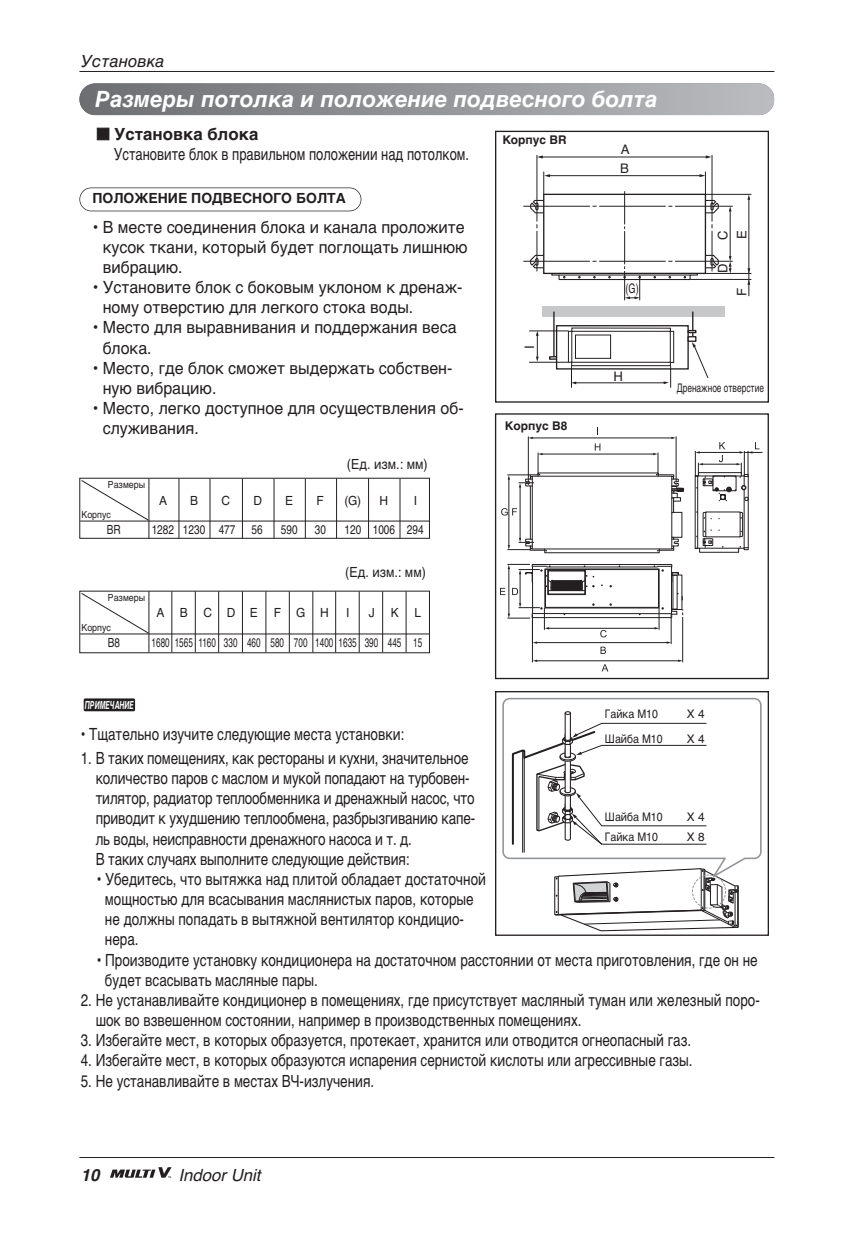
<style>
.page{position:relative;width:851px;height:1248px;background:#fff}
.page>*{position:absolute;margin:0;border:0;box-sizing:border-box;transform-origin:0 0}
.t1{font:italic 700 22.4px "Helvetica";color:#fff}
.t2{font:16.8px/20.2px "Helvetica";color:#231f20;scale:.8 1}
.t3{font:16.8px/20.2px "Helvetica";color:#231f20;scale:.95 1}
.t4{font:16.8px/20px "Helvetica";color:#231f20;scale:.77 1}
.t5{font:italic 16.8px "Helvetica";color:#231f20}
.t6{font:italic 700 16.8px "Helvetica";color:#231f20}
.t7{font:700 14px "Helvetica";color:#231f20}
.t8{font:14px "Helvetica";color:#231f20;scale:.9 1}
.t9{font:13.2px/18.8px "Helvetica";color:#231f20}
.t10{font:13.2px "Helvetica";color:#231f20;scale:.7 1}
.t11{font:12.6px "Helvetica";color:#231f20;scale:.65 1}
.t12{font:12.6px "Helvetica";color:#231f20;scale:.8 1}
.t13{font:12.6px "Helvetica";color:#231f20;scale:.95 1}
.t14{font:700 12px "Helvetica";color:#231f20}
.t15{font:11.8px/24.2px "Helvetica";color:#231f20;scale:.9 1}
.t16{font:11.8px "Helvetica";color:#231f20;scale:.7 1}
.t17{font:11.8px/24.2px "Helvetica";color:#231f20}
.t18{font:italic 700 11.2px "Helvetica";color:#fff;scale:.63 1}
.t19{font:9.8px "Helvetica";color:#231f20;scale:.9 1}
.s1{font-weight:700}
</style>
<div class="page">
<svg style="left:110px;top:1167px;width:62px;height:10px"></svg>
<hr style="left:79px;top:71px;width:695px;height:1px;background:#231f20">
<hr style="left:79px;top:1156px;width:695px;height:1px;background:#231f20">
<div style="left:79px;top:187px;width:282px;height:24px;border:1px solid #231f20;border-radius:12px"></div>
<div style="left:84px;top:698px;width:51px;height:13px;background:#231f20;border-radius:2px"></div>
<div style="left:79px;top:83px;width:695px;height:32px;background:linear-gradient(to right,#6c6e71,#bbbcc0);border-radius:16px"></div>
<hr style="left:80px;top:633px;width:349px;height:1px;background:#231f20">
<hr style="left:148px;top:591px;width:1px;height:61px;background:#231f20">
<svg style="left:81px;top:592px;width:68px;height:41px"></svg>
<hr style="left:171px;top:591px;width:1px;height:61px;background:#231f20">
<hr style="left:195px;top:591px;width:1px;height:61px;background:#231f20">
<hr style="left:218px;top:591px;width:1px;height:61px;background:#231f20">
<hr style="left:242px;top:591px;width:1px;height:61px;background:#231f20">
<hr style="left:265px;top:591px;width:1px;height:61px;background:#231f20">
<hr style="left:289px;top:591px;width:1px;height:61px;background:#231f20">
<hr style="left:312px;top:591px;width:1px;height:61px;background:#231f20">
<hr style="left:335px;top:591px;width:1px;height:61px;background:#231f20">
<hr style="left:359px;top:591px;width:1px;height:61px;background:#231f20">
<hr style="left:382px;top:591px;width:1px;height:61px;background:#231f20">
<hr style="left:405px;top:591px;width:1px;height:61px;background:#231f20">
<div style="left:79px;top:478px;width:351px;height:60px;border:1px solid #231f20"></div>
<hr style="left:80px;top:520px;width:349px;height:1px;background:#231f20">
<hr style="left:148px;top:478px;width:1px;height:60px;background:#231f20">
<svg style="left:81px;top:480px;width:68px;height:40px"></svg>
<hr style="left:178px;top:478px;width:1px;height:60px;background:#231f20">
<hr style="left:209px;top:478px;width:1px;height:60px;background:#231f20">
<hr style="left:242px;top:478px;width:1px;height:60px;background:#231f20">
<hr style="left:273px;top:478px;width:1px;height:60px;background:#231f20">
<hr style="left:305px;top:478px;width:1px;height:60px;background:#231f20">
<hr style="left:336px;top:478px;width:1px;height:60px;background:#231f20">
<hr style="left:368px;top:478px;width:1px;height:60px;background:#231f20">
<hr style="left:399px;top:478px;width:1px;height:60px;background:#231f20">
<svg style="left:554px;top:880px;width:185px;height:51px"></svg>
<div style="left:495px;top:131px;width:273px;height:271px;border:1px solid #231f20"></div>
<div style="left:495px;top:691px;width:273px;height:244px;border:1px solid #231f20"></div>
<div style="left:692px;top:874px;width:33px;height:34px;border:1px dashed #939598;border-radius:50%"></div>
<svg style="left:502px;top:697px;width:260px;height:183px"></svg>
<div style="left:541px;top:306px;width:183px;height:11px;background:#c7c8ca"></div>
<hr style="left:553px;top:311px;width:1px;height:48px;background:#231f20">
<div style="left:556px;top:325px;width:132px;height:44px;border:1px solid #231f20"></div>
<svg style="left:523px;top:155px;width:228px;height:145px"></svg>
<svg style="left:687px;top:311px;width:21px;height:67px"></svg>
<div style="left:687px;top:336px;width:9px;height:6px;border:1px solid #231f20"></div>
<svg style="left:529px;top:327px;width:145px;height:60px"></svg>
<div style="left:495px;top:413px;width:273px;height:266px;border:1px solid #231f20"></div>
<svg style="left:501px;top:427px;width:183px;height:126px"></svg>
<svg style="left:694px;top:442px;width:68px;height:111px"></svg>
<svg style="left:500px;top:564px;width:183px;height:107px"></svg>
<p class="t5" style="left:81px;top:55px;width:85px">Установка</p>
<p class="t1" style="left:95px;top:91px;width:563px">Размеры потолка и положение подвесного болта</p>
<p class="t4" style="left:114px;top:125px;width:462px;text-indent:-17px">■ <span class="s1">Установка блока<br></span>Установите блок в правильном положении над потолком.</p>
<p class="t7" style="left:92px;top:193px;width:255px">ПОЛОЖЕНИЕ ПОДВЕСНОГО БОЛТА</p>
<p class="t3" style="left:103px;top:218px;width:385px;text-indent:-10px">• В месте соединения блока и канала проложите кусок ткани, который будет поглощать лишнюю вибрацию.</p>
<p class="t3" style="left:103px;top:279px;width:380px;text-indent:-10px">• Установите блок с боковым уклоном к дренаж&shy;ному отверстию для легкого стока воды.</p>
<p class="t3" style="left:103px;top:319px;width:374px;text-indent:-10px">• Место для выравнивания и поддержания веса блока.</p>
<p class="t3" style="left:103px;top:359px;width:369px;text-indent:-10px">• Место, где блок сможет выдержать собствен&shy;ную вибрацию.</p>
<p class="t3" style="left:103px;top:400px;width:381px;text-indent:-10px">• Место, легко доступное для осуществления об&shy;служивания.</p>
<p class="t19" style="left:108px;top:480px;width:43px">Размеры</p>
<p class="t19" style="left:81px;top:510px;width:34px">Корпус</p>
<p class="t8" style="left:347px;top:459px;width:91px">(Ед. изм.: мм)</p>
<p class="t13" style="left:159px;top:495px;width:10px">A</p>
<p class="t13" style="left:190px;top:495px;width:10px">B</p>
<p class="t13" style="left:221px;top:495px;width:11px">C</p>
<p class="t13" style="left:253px;top:495px;width:11px">D</p>
<p class="t13" style="left:285px;top:495px;width:10px">E</p>
<p class="t13" style="left:316px;top:495px;width:9px">F</p>
<p class="t13" style="left:344px;top:495px;width:48px">(G) H</p>
<p class="t13" style="left:414px;top:495px;width:5px">I</p>
<p class="t12" style="left:107px;top:525px;width:19px">BR</p>
<p class="t12" style="left:152px;top:525px;width:106px">1282 1230 477</p>
<p class="t12" style="left:251px;top:525px;width:16px">56</p>
<p class="t12" style="left:281px;top:525px;width:23px">590</p>
<p class="t12" style="left:315px;top:525px;width:16px">30</p>
<p class="t12" style="left:344px;top:525px;width:100px">120 1006 294</p>
<p class="t19" style="left:108px;top:593px;width:43px">Размеры</p>
<p class="t19" style="left:81px;top:623px;width:34px">Корпус</p>
<p class="t8" style="left:345px;top:566px;width:91px">(Ед. изм.: мм)</p>
<p class="t13" style="left:156px;top:608px;width:108px">A B CDE</p>
<p class="t13" style="left:274px;top:608px;width:59px">F G H</p>
<p class="t13" style="left:346px;top:608px;width:5px">I</p>
<p class="t13" style="left:368px;top:608px;width:8px">J</p>
<p class="t13" style="left:391px;top:608px;width:10px">K</p>
<p class="t13" style="left:414px;top:608px;width:9px">L</p>
<p class="t12" style="left:108px;top:638px;width:17px">B8</p>
<p class="t11" style="left:151px;top:638px;width:418px">1680 1565 1160 330 460 580 700 1400 1635 390 445 15</p>
<p class="t14" style="left:502px;top:136px;width:66px">Корпус BR</p>
<p class="t9" style="left:521px;top:349px;width:5px;rotate:-90deg">I</p>
<p class="t14" style="left:504px;top:421px;width:64px">Корпус B8</p>
<p class="t9" style="left:620px;top:142px;width:11px">A<br>B</p>
<p class="t10" style="left:625px;top:283px;width:21px">(G)</p>
<p class="t9" style="left:613px;top:368px;width:11px">H</p>
<p class="t9" style="left:714px;top:240px;width:11px;rotate:-90deg">C</p>
<p class="t9" style="left:714px;top:273px;width:11px;rotate:-90deg">D</p>
<p class="t9" style="left:733px;top:239px;width:10px;rotate:-90deg">E</p>
<p class="t9" style="left:733px;top:296px;width:10px;rotate:-90deg">F</p>
<p class="t16" style="left:676px;top:383px;width:126px">Дренажное отверстие</p>
<p class="t18" style="left:85px;top:701px;width:79px">ПРИМЕЧАНИЕ</p>
<p class="t15" style="left:605px;top:703px;width:66px">Гайка M10<br>Шайба M10</p>
<p class="t17" style="left:686px;top:703px;width:19px">X 4<br>X 4</p>
<p class="t2" style="left:81px;top:725px;width:406px">• Тщательно изучите следующие места установки:</p>
<p class="t2" style="left:96px;top:749px;width:476px;text-indent:-15px">1. В таких помещениях, как рестораны и кухни, значительное количество паров с маслом и мукой попадают на турбовен&shy;тилятор, радиатор теплообменника и дренажный насос, что приводит к ухудшению теплообмена, разбрызгиванию капе&shy;ль воды, неисправности дренажного насоса и т. д.<br>В таких случаях выполните следующие действия:</p>
<p class="t2" style="left:105px;top:870px;width:477px;text-indent:-8px">• Убедитесь, что вытяжка над плитой обладает достаточной мощностью для всасывания маслянистых паров, которые не должны попадать в вытяжной вентилятор кондицио&shy;нера.</p>
<p class="t2" style="left:105px;top:951px;width:817px;text-indent:-8px">• Производите установку кондиционера на достаточном расстоянии от места приготовления, где он не будет всасывать масляные пары.</p>
<p class="t2" style="left:96px;top:991px;width:831px;text-indent:-15px">2. Не устанавливайте кондиционер в помещениях, где присутствует масляный туман или железный поро&shy;шок во взвешенном состоянии, например в производственных помещениях.</p>
<p class="t2" style="left:81px;top:1031px;width:764px">3. Избегайте мест, в которых образуется, протекает, хранится или отводится огнеопасный газ.</p>
<p class="t2" style="left:81px;top:1051px;width:766px">4. Избегайте мест, в которых образуются испарения сернистой кислоты или агрессивные газы.</p>
<p class="t2" style="left:81px;top:1072px;width:368px">5. Не устанавливайте в местах ВЧ-излучения.</p>
<p class="t15" style="left:605px;top:805px;width:66px">Шайба M10</p>
<p class="t17" style="left:686px;top:807px;width:19px;line-height:20.6px">X 4<br>X 8</p>
<p class="t15" style="left:605px;top:826px;width:61px">Гайка M10</p>
<p class="t6" style="left:81px;top:1168px;width:20px">10</p>
<p class="t5" style="left:178px;top:1168px;width:84px">Indoor Unit</p>
</div>
